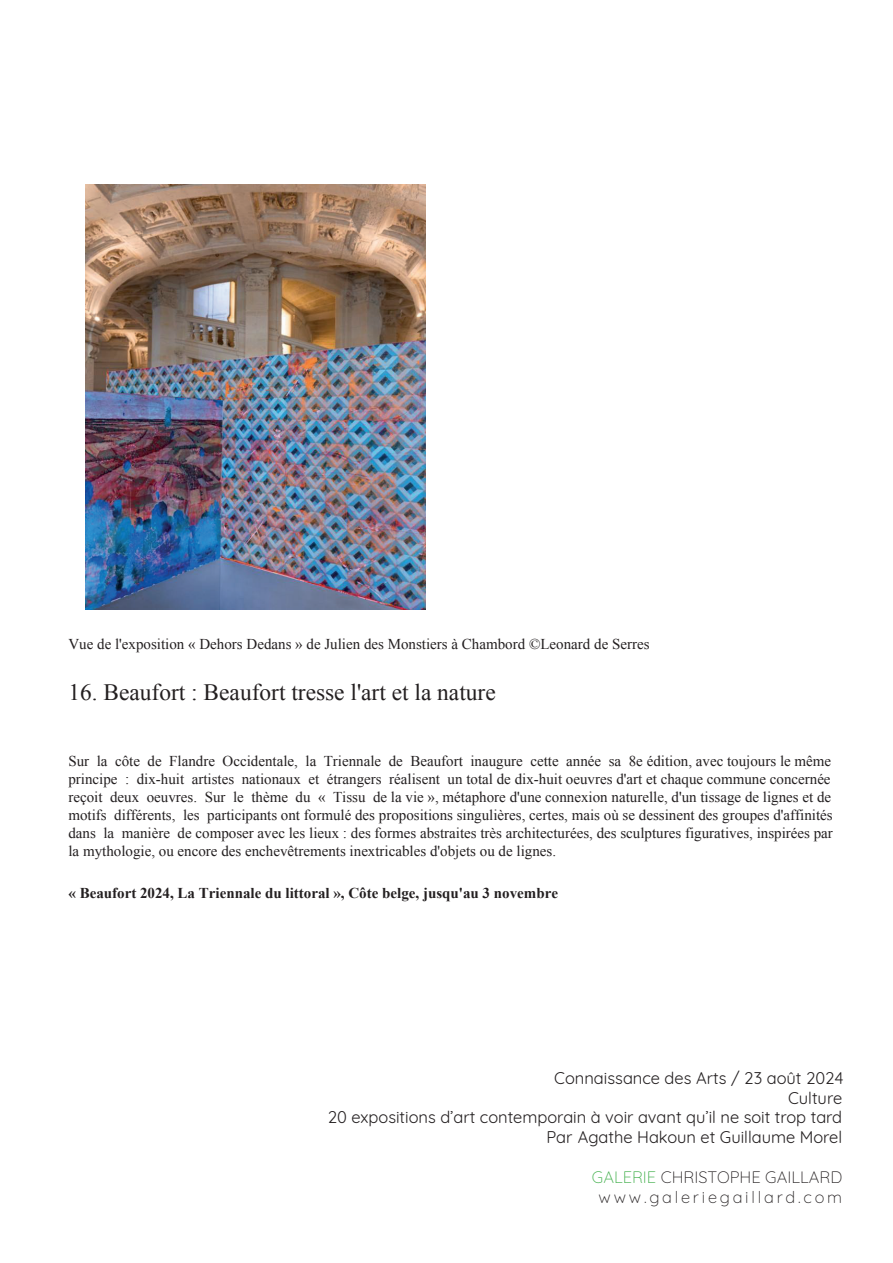
<style>
.page{position:relative;width:893px;height:1263px;background:#fff}
.page>*{position:absolute;margin:0;border:0;box-sizing:border-box;transform-origin:0 0}
.t1{font:23.4px "Times New Roman";color:#231f20}
.t2{font:16.5px/19.8px "Quicksand";color:#231f20;text-align:right}
.t3{font:300 16.5px/19.8px "Quicksand";color:#231f20;text-align:center}
.t4{font:15px/18px "Times New Roman";color:#231f20}
.t5{font:700 15px "Times New Roman";color:#231f20}
.s1{color:#3fae49}
</style>
<div class="page">
<img style="left:85px;top:185px;width:341px;height:425px">
<p class="t4" style="left:68px;top:634px;width:583px">Vue de l'exposition « Dehors Dedans » de Julien des Monstiers à Chambord ©Leonard de Serres</p>
<h1 class="t1" style="left:68px;top:677px;width:429px">16. Beaufort : Beaufort tresse l'art et la nature</h1>
<p class="t4" style="left:68px;top:751px;width:766px">Sur la côte de Flandre Occidentale, la Triennale de Beaufort inaugure cette année sa 8e édition, avec toujours le même principe : dix-huit artistes nationaux et étrangers réalisent un total de dix-huit oeuvres d'art et chaque commune concernée reçoit deux oeuvres. Sur le thème du « Tissu de la vie », métaphore d'une connexion naturelle, d'un tissage de lignes et de motifs différents, les participants ont formulé des propositions singulières, certes, mais où se dessinent des groupes d'affinités dans la manière de composer avec les lieux : des formes abstraites très architecturées, des sculptures figuratives, inspirées par la mythologie, ou encore des enchevêtrements inextricables d'objets ou de lignes.</p>
<p class="t5" style="left:68px;top:883px;width:491px">« Beaufort 2024, La Triennale du littoral », Côte belge, jusqu'au 3 novembre</p>
<p class="t2" style="left:328px;top:1066px;width:517px">Connaissance des Arts / 23 août 2024<br>Culture<br>20 expositions d’art contemporain à voir avant qu’il ne soit trop tard Par Agathe Hakoun et Guillaume Morel</p>
<p class="t3" style="left:592px;top:1165px;width:252px"><span class="s1">GALERIE</span> CHRISTOPHE GAILLARD www.galeriegaillard.com</p>
</div>
